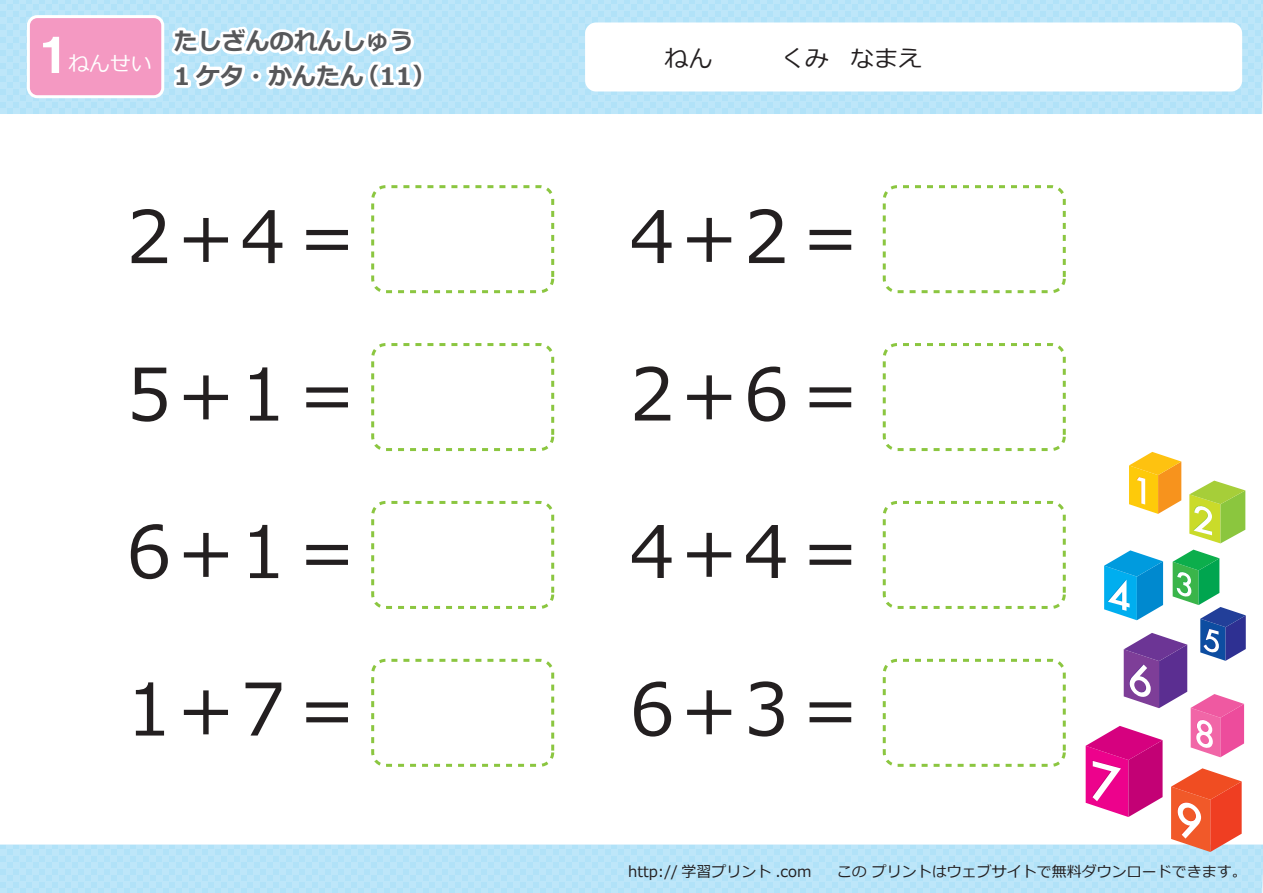
<style>
.page{position:relative;width:1263px;height:893px;background:#fff}
.page>*{position:absolute;margin:0;border:0;box-sizing:border-box;transform-origin:0 0}
.t1{font:72px/157.5px "Meiryo";color:#231f20;text-align:justify}
.t2{font:45px "HGS Soei Kakugothic UB";color:#fff;scale:1.25 1}
.t3{font:700 24px "Meiryo";color:#57585a}
.t4{font:24px "Meiryo";color:#231f20}
.t5{font:21px "Meiryo";color:#fff}
.t6{font:15px "Meiryo";color:#231f20}
</style>
<div class="page">
<svg style="left:0;top:0;width:1263px;height:114px;background:#b8e4f8"></svg>
<div style="left:585px;top:22px;width:657px;height:69px;background:#fff;border-radius:11px"></div>
<div style="left:27px;top:15px;width:137px;height:83px;border:6px solid #fff;border-radius:8px"></div>
<div style="left:30px;top:18px;width:131px;height:77px;background:#f499c2;border-radius:8px"></div>
<svg style="left:0;top:845px;width:1263px;height:48px;background:#b7e4f8"></svg>
<svg style="left:1129px;top:452px;width:52px;height:62px"></svg>
<svg style="left:1189px;top:481px;width:56px;height:62px"></svg>
<svg style="left:1086px;top:550px;width:160px;height:302px"></svg>
<div style="left:371px;top:185px;width:183px;height:108px;border:3px dashed #8bc640;border-radius:13px"></div>
<div style="left:371px;top:343px;width:183px;height:108px;border:3px dashed #8bc640;border-radius:13px"></div>
<div style="left:371px;top:501px;width:183px;height:108px;border:3px dashed #8bc640;border-radius:13px"></div>
<div style="left:371px;top:659px;width:183px;height:108px;border:3px dashed #8bc640;border-radius:13px"></div>
<div style="left:883px;top:185px;width:183px;height:108px;border:3px dashed #8bc640;border-radius:13px"></div>
<div style="left:883px;top:343px;width:183px;height:108px;border:3px dashed #8bc640;border-radius:13px"></div>
<div style="left:883px;top:501px;width:183px;height:108px;border:3px dashed #8bc640;border-radius:13px"></div>
<div style="left:883px;top:659px;width:183px;height:108px;border:3px dashed #8bc640;border-radius:13px"></div>
<svg style="left:166px;top:22px;width:263px;height:73px"></svg>
<p class="t2" style="left:35px;top:33px;width:30px">1</p>
<p class="t3" style="left:174px;top:25px;width:241px">たしざんのれんしゅう</p>
<p class="t5" style="left:68px;top:49px;width:85px">ねんせい</p>
<p class="t4" style="left:664px;top:41px;width:49px">ねん</p>
<p class="t4" style="left:781px;top:41px;width:143px">くみ なまえ</p>
<p class="t3" style="left:356px;top:59px;width:82px">（11）</p>
<p class="t3" style="left:174px;top:59px;width:192px">1 ケタ・かんたん</p>
<p class="t1" style="left:127px;top:162px;width:238px">2+4＝5+1＝6+1＝1+7＝</p>
<p class="t1" style="left:630px;top:162px;width:238px">4+2＝2+6＝4+4＝6+3＝</p>
<p class="t6" style="left:628px;top:861px;width:185px">http:// 学習プリント .com</p>
<p class="t6" style="left:837px;top:861px;width:412px">この プリントはウェブサイトで無料ダウンロードできます。</p>
</div>
